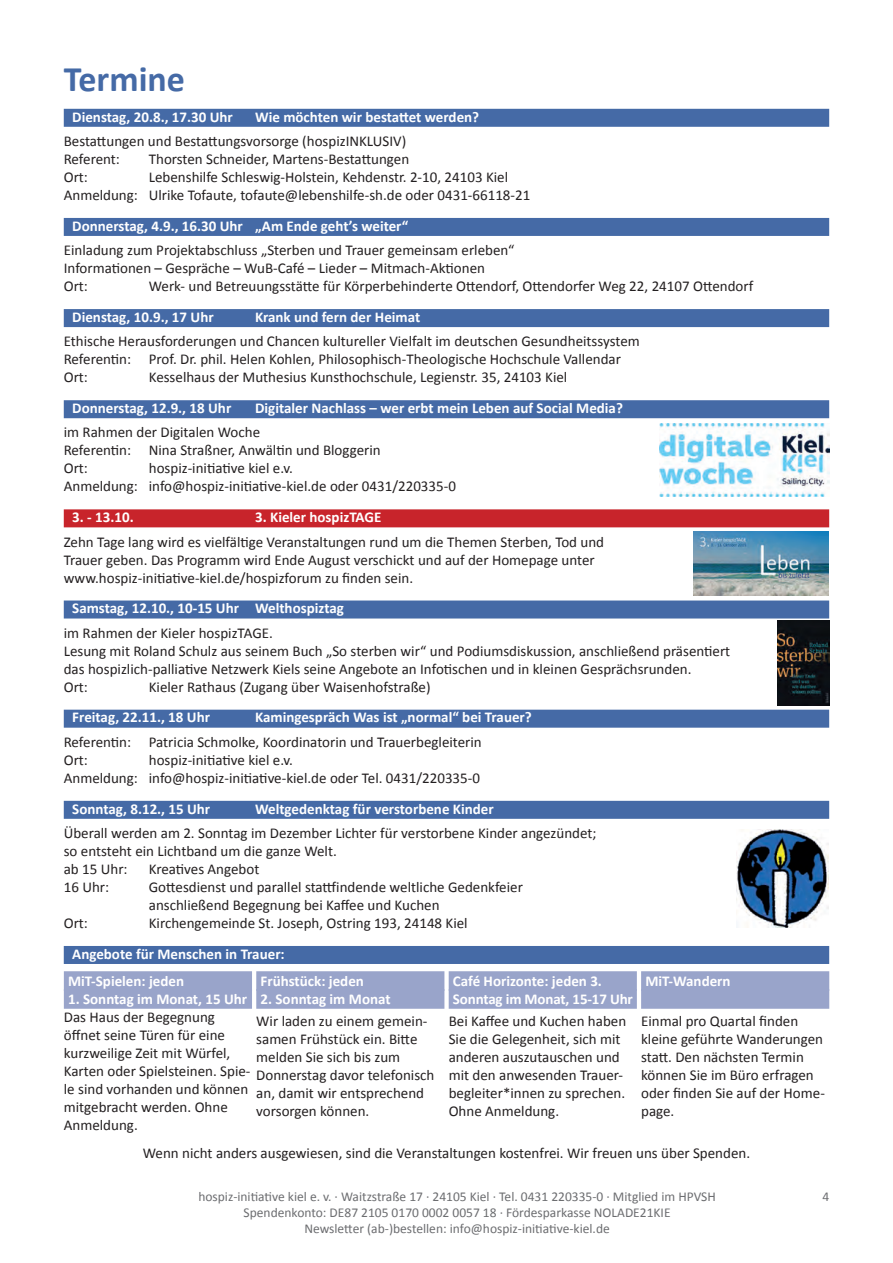
<style>
.page{position:relative;width:893px;height:1263px;background:#fff}
.page>*{position:absolute;margin:0;border:0;box-sizing:border-box;transform-origin:0 0}
.Überschrift_1{font:700 36px "Calibri";color:#456aa6}
.Termine{font:15px/18px "Calibri";color:#231f20}
.Terminüberschrift{font:700 15px "Calibri";color:#fff}
.Terminüberschrift_2{font:700 15px "Calibri";color:#fff}
.t1{font:13.5px/16.2px "Calibri";color:#6c6d70;text-align:center}
</style>
<div class="page">
<div style="left:64px;top:109px;width:765px;height:18px;background:#456aa6"></div>
<div style="left:64px;top:218px;width:765px;height:18px;background:#456aa6"></div>
<div style="left:64px;top:309px;width:765px;height:18px;background:#456aa6"></div>
<div style="left:64px;top:400px;width:765px;height:18px;background:#456aa6"></div>
<div style="left:64px;top:509px;width:765px;height:18px;background:#c8242b"></div>
<div style="left:64px;top:600px;width:765px;height:18px;background:#456aa6"></div>
<div style="left:64px;top:710px;width:765px;height:18px;background:#456aa6"></div>
<div style="left:64px;top:801px;width:765px;height:18px;background:#456aa6"></div>
<div style="left:64px;top:946px;width:765px;height:18px;background:#456aa6"></div>
<img style="left:693px;top:531px;width:136px;height:64px">
<img style="left:737px;top:829px;width:91px;height:98px">
<img style="left:777px;top:621px;width:52px;height:85px">
<img style="left:660px;top:424px;width:169px;height:72px">
<div style="left:64px;top:971px;width:188px;height:20px;background:#99a4ca"></div>
<div style="left:64px;top:989px;width:188px;height:20px;background:#99a4ca"></div>
<div style="left:256px;top:971px;width:188px;height:20px;background:#99a4ca"></div>
<div style="left:256px;top:989px;width:188px;height:20px;background:#99a4ca"></div>
<div style="left:449px;top:971px;width:188px;height:20px;background:#99a4ca"></div>
<div style="left:449px;top:989px;width:188px;height:20px;background:#99a4ca"></div>
<div style="left:641px;top:971px;width:188px;height:20px;background:#99a4ca"></div>
<div style="left:641px;top:989px;width:188px;height:20px;background:#99a4ca"></div>
<p class="Überschrift_1" style="left:64px;top:56px;width:123px">Termine</p>
<p class="Terminüberschrift" style="left:72px;top:107px;width:162px">Dienstag, 20.8., 17.30 Uhr</p>
<p class="Terminüberschrift" style="left:255px;top:107px;width:226px">Wie möchten wir bestattet werden?</p>
<p class="Termine" style="left:64px;top:132px;width:344px">Bestattungen und Bestattungsvorsorge (hospizINKLUSIV)</p>
<p class="Termine" style="left:64px;top:150px;width:58px">Referent:</p>
<p class="Termine" style="left:149px;top:150px;width:262px">Thorsten Schneider, Martens-Bestattungen</p>
<p class="Termine" style="left:64px;top:168px;width:26px">Ort:</p>
<p class="Termine" style="left:149px;top:168px;width:361px">Lebenshilfe Schleswig-Holstein, Kehdenstr. 2-10, 24103 Kiel</p>
<p class="Termine" style="left:64px;top:186px;width:468px">Anmeldung: Ulrike Tofaute, tofaute@lebenshilfe-sh.de oder 0431-66118-21</p>
<p class="Terminüberschrift" style="left:72px;top:216px;width:337px">Donnerstag, 4.9., 16.30 Uhr „Am Ende geht’s weiter“</p>
<p class="Termine" style="left:64px;top:241px;width:452px">Einladung zum Projektabschluss „Sterben und Trauer gemeinsam erleben“</p>
<p class="Termine" style="left:64px;top:259px;width:423px">Informationen – Gespräche – WuB-Café – Lieder – Mitmach-Aktionen</p>
<p class="Termine" style="left:64px;top:277px;width:26px">Ort:</p>
<p class="Termine" style="left:149px;top:277px;width:606px">Werk- und Betreuungsstätte für Körperbehinderte Ottendorf, Ottendorfer Weg 22, 24107 Ottendorf</p>
<p class="Terminüberschrift" style="left:72px;top:307px;width:143px">Dienstag, 10.9., 17 Uhr</p>
<p class="Terminüberschrift" style="left:255px;top:307px;width:167px">Krank und fern der Heimat</p>
<p class="Termine" style="left:64px;top:332px;width:577px">Ethische Herausforderungen und Chancen kultureller Vielfalt im deutschen Gesundheitssystem</p>
<p class="Termine" style="left:64px;top:350px;width:559px">Referentin: Prof. Dr. phil. Helen Kohlen, Philosophisch-Theologische Hochschule Vallendar</p>
<p class="Termine" style="left:64px;top:368px;width:26px">Ort:</p>
<p class="Termine" style="left:149px;top:368px;width:420px">Kesselhaus der Muthesius Kunsthochschule, Legienstr. 35, 24103 Kiel</p>
<p class="Terminüberschrift" style="left:72px;top:398px;width:161px">Donnerstag, 12.9., 18 Uhr</p>
<p class="Terminüberschrift" style="left:255px;top:398px;width:369px">Digitaler Nachlass – wer erbt mein Leben auf Social Media?</p>
<p class="Termine" style="left:64px;top:423px;width:198px">im Rahmen der Digitalen Woche</p>
<p class="Termine" style="left:64px;top:441px;width:318px">Referentin: Nina Straßner, Anwältin und Bloggerin</p>
<p class="Termine" style="left:64px;top:459px;width:26px">Ort:</p>
<p class="Termine" style="left:149px;top:459px;width:146px">hospiz-initiative kiel e.v.</p>
<p class="Termine" style="left:64px;top:477px;width:394px">Anmeldung: info@hospiz-initiative-kiel.de oder 0431/220335-0</p>
<p class="Terminüberschrift" style="left:72px;top:508px;width:63px">3. - 13.10.</p>
<p class="Terminüberschrift" style="left:255px;top:508px;width:128px">3. Kieler hospizTAGE</p>
<p class="Termine" style="left:64px;top:533px;width:542px">Zehn Tage lang wird es vielfältige Veranstaltungen rund um die Themen Sterben, Tod und<br>Trauer geben. Das Programm wird Ende August verschickt und auf der Homepage unter www.hospiz-initiative-kiel.de/hospizforum zu finden sein.</p>
<p class="Terminüberschrift" style="left:72px;top:599px;width:273px">Samstag, 12.10., 10-15 Uhr Welthospiztag</p>
<p class="Termine" style="left:64px;top:624px;width:211px">im Rahmen der Kieler hospizTAGE.</p>
<p class="Termine" style="left:64px;top:642px;width:668px">Lesung mit Roland Schulz aus seinem Buch „So sterben wir“ und Podiumsdiskussion, anschließend präsentiert das hospizlich-palliative Netzwerk Kiels seine Angebote an Infotischen und in kleinen Gesprächsrunden.</p>
<p class="Termine" style="left:64px;top:678px;width:26px">Ort:</p>
<p class="Termine" style="left:149px;top:678px;width:283px">Kieler Rathaus (Zugang über Waisenhofstraße)</p>
<p class="Terminüberschrift" style="left:72px;top:708px;width:139px">Freitag, 22.11., 18 Uhr</p>
<p class="Terminüberschrift" style="left:255px;top:708px;width:278px">Kamingespräch Was ist „normal“ bei Trauer?</p>
<p class="Termine" style="left:64px;top:733px;width:420px">Referentin: Patricia Schmolke, Koordinatorin und Trauerbegleiterin</p>
<p class="Termine" style="left:64px;top:751px;width:26px">Ort:</p>
<p class="Termine" style="left:149px;top:751px;width:146px">hospiz-initiative kiel e.v.</p>
<p class="Termine" style="left:64px;top:769px;width:418px">Anmeldung: info@hospiz-initiative-kiel.de oder Tel. 0431/220335-0</p>
<p class="Terminüberschrift" style="left:72px;top:799px;width:140px">Sonntag, 8.12., 15 Uhr</p>
<p class="Terminüberschrift" style="left:255px;top:799px;width:240px">Weltgedenktag für verstorbene Kinder</p>
<p class="Termine" style="left:64px;top:824px;width:534px">Überall werden am 2. Sonntag im Dezember Lichter für verstorbene Kinder angezündet; so entsteht ein Lichtband um die ganze Welt.</p>
<p class="Termine" style="left:64px;top:860px;width:65px">ab 15 Uhr:</p>
<p class="Termine" style="left:149px;top:860px;width:112px">Kreatives Angebot</p>
<p class="Termine" style="left:64px;top:878px;width:47px">16 Uhr:</p>
<p class="Termine" style="left:149px;top:878px;width:376px">Gottesdienst und parallel stattfindende weltliche Gedenkfeier</p>
<p class="Termine" style="left:149px;top:896px;width:292px">anschließend Begegnung bei Kaffee und Kuchen</p>
<p class="Termine" style="left:64px;top:914px;width:26px">Ort:</p>
<p class="Termine" style="left:149px;top:914px;width:320px">Kirchengemeinde St. Joseph, Ostring 193, 24148 Kiel</p>
<p class="Terminüberschrift" style="left:72px;top:944px;width:214px">Angebote für Menschen in Trauer:</p>
<p class="Terminüberschrift_2" style="left:68px;top:971px;width:118px">MiT-Spielen: jeden</p>
<p class="Terminüberschrift_2" style="left:68px;top:989px;width:181px">1. Sonntag im Monat, 15 Uhr</p>
<p class="Termine" style="left:64px;top:1008px;width:188px">Das Haus der Begegnung öffnet seine Türen für eine kurzweilige Zeit mit Würfel,<br>Karten oder Spielsteinen. Spie&shy;le sind vorhanden und können mitgebracht werden. Ohne<br>Anmeldung.</p>
<p class="Terminüberschrift_2" style="left:453px;top:971px;width:151px">Café Horizonte: jeden 3.</p>
<p class="Terminüberschrift_2" style="left:453px;top:989px;width:181px">Sonntag im Monat, 15-17 Uhr</p>
<p class="Termine" style="left:449px;top:1012px;width:179px">Bei Kaffee und Kuchen haben<br>Sie die Gelegenheit, sich mit anderen auszutauschen und mit den anwesenden Trauer&shy;begleiter*innen zu sprechen.</p>
<p class="Termine" style="left:449px;top:1102px;width:112px">Ohne Anmeldung.</p>
<p class="Terminüberschrift_2" style="left:261px;top:971px;width:105px">Frühstück: jeden</p>
<p class="Terminüberschrift_2" style="left:261px;top:989px;width:132px">2. Sonntag im Monat</p>
<p class="Termine" style="left:256px;top:1012px;width:180px">Wir laden zu einem gemein&shy;samen Frühstück ein. Bitte melden Sie sich bis zum<br>Donnerstag davor telefonisch an, damit wir entsprechend vorsorgen können.</p>
<p class="Terminüberschrift_2" style="left:645px;top:971px;width:87px">MiT-Wandern</p>
<p class="Termine" style="left:641px;top:1012px;width:185px">Einmal pro Quartal finden kleine geführte Wanderungen statt. Den nächsten Termin können Sie im Büro erfragen oder finden Sie auf der Home&shy;page.</p>
<p class="Termine" style="left:143px;top:1144px;width:609px">Wenn nicht anders ausgewiesen, sind die Veranstaltungen kostenfrei. Wir freuen uns über Spenden.</p>
<p class="t1" style="left:198px;top:1188px;width:519px">hospiz-initiative kiel e. v. · Waitzstraße 17 · 24105 Kiel · Tel. 0431 220335-0 · Mitglied im HPVSH<br>Spendenkonto: DE87 2105 0170 0002 0057 18 · Fördesparkasse NOLADE21KIE<br>Newsletter (ab-)bestellen: info@hospiz-initiative-kiel.de</p>
<p class="t1" style="left:822px;top:1188px;width:8px">4</p>
</div>
